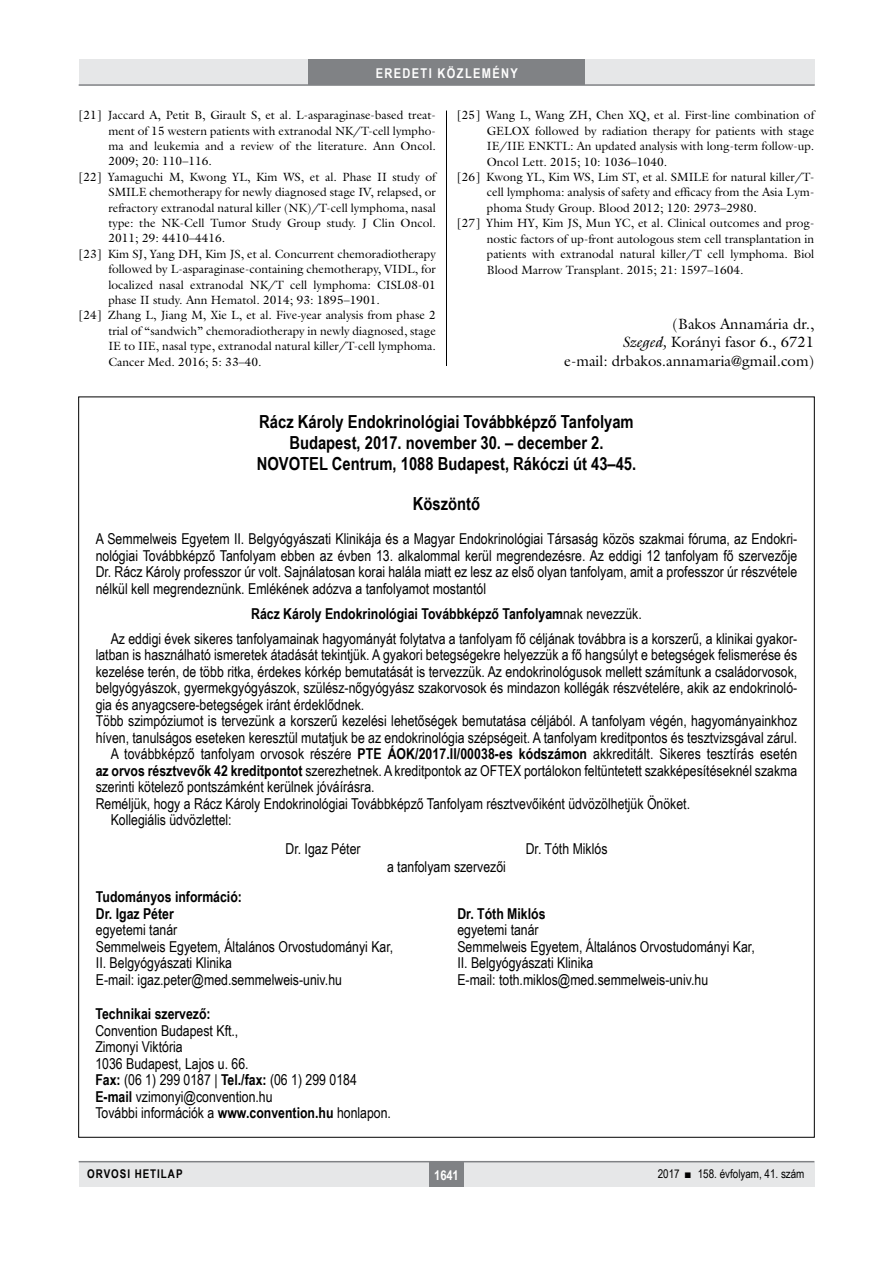
<style>
.page{position:relative;width:893px;height:1263px;background:#fff}
.page>*{position:absolute;margin:0;border:0;box-sizing:border-box;transform-origin:0 0}
.HIRD_tompa{font:700 18px "Arial Narrow";color:#000}
.HIRD_tompa-2{font:15px/16.5px "Arial Narrow";color:#000}
.HIRD_body{font:15px/16.5px "Arial Narrow";color:#000;text-align:justify}
.HIRD_tompa-3{font:700 15px "Arial Narrow";color:#000}
.irodalom_szerzo{font:15px "Galliard Reg";color:#000}
.t1{font:700 13.5px "Arial Narrow";letter-spacing:.1em;color:#fff}
.t2{font:12px/15.5px "Galliard Reg";color:#000;text-align:justify}
.t3{font:12px "Arial Narrow";color:#000}
.t4{font:700 12px "Arial Narrow";letter-spacing:.08em;color:#000}
.s1{font-family:"Garamond Premr Pro"}
.s2{font-style:italic}
.s3{font-weight:400}
.s4{font-weight:700}
</style>
<div class="page">
<div style="left:79px;top:1161px;width:735px;height:25px;background:#e6e7e8"></div>
<div style="left:429px;top:1161px;width:34px;height:25px;background:#808285"></div>
<hr style="left:79px;top:1161px;width:735px;height:1px;background:#808285">
<div style="left:79px;top:60px;width:735px;height:25px;background:#e6e7e8"></div>
<div style="left:308px;top:60px;width:277px;height:25px;background:#808285"></div>
<hr style="left:79px;top:84px;width:736px;height:2px;background:#808285">
<hr style="left:446px;top:111px;width:1px;height:1026px;background:#000">
<div style="left:79px;top:366px;width:735px;height:771px;background:#fff"></div>
<p class="t1" style="left:376px;top:63px;width:144px">EREDETI KÖZLEMÉNY</p>
<p class="t2" style="left:108px;top:107px;width:329px;text-indent:-30px">[21] Jaccard A, Petit B, Girault S, et al. L-asparaginase-based treat&shy;ment of 15 western patients with extranodal NK/T-cell lympho&shy;ma and leukemia and a review of the literature. Ann Oncol.<br>2009; 20: 110–116.</p>
<p class="t2" style="left:108px;top:169px;width:329px;text-indent:-30px">[22] Yamaguchi M, Kwong YL, Kim WS, et al. Phase II study of SMILE chemotherapy for newly diagnosed stage IV, relapsed, or refractory extranodal natural killer (NK)/T-cell lymphoma, nasal type: the NK-Cell Tumor Study Group study. J Clin Oncol.<br>2011; 29: 4410–4416.</p>
<p class="t2" style="left:108px;top:246px;width:329px;text-indent:-30px">[23] Kim SJ, Yang DH, Kim JS, et al. Concurrent chemoradiotherapy followed by L-asparaginase-containing chemotherapy, VIDL, for localized nasal extranodal NK/T cell lymphoma: CISL08-01 phase II study. Ann Hematol. 2014; 93: 1895–1901.</p>
<p class="t2" style="left:108px;top:307px;width:329px;text-indent:-30px">[24] Zhang L, Jiang M, Xie L, et al. Five<span class="s1">-</span>year analysis from phase 2 trial of “sandwich” chemoradiotherapy in newly diagnosed, stage IE to IIE, nasal type, extranodal natural killer/T-cell lymphoma.<br>Cancer Med. 2016; 5: 33–40.</p>
<p class="t2" style="left:487px;top:107px;width:329px;text-indent:-30px">[25] Wang L, Wang ZH, Chen XQ, et al. First-line combination of GELOX followed by radiation therapy for patients with stage IE/IIE ENKTL: An updated analysis with long-term follow-up.<br>Oncol Lett. 2015; 10: 1036–1040.</p>
<p class="t2" style="left:487px;top:169px;width:329px;text-indent:-30px">[26] Kwong YL, Kim WS, Lim ST, et al. SMILE for natural killer/T&shy;cell lymphoma: analysis of safety and efficacy from the Asia Lym&shy;phoma Study Group. Blood 2012; 120: 2973–2980.</p>
<p class="t2" style="left:487px;top:215px;width:329px;text-indent:-30px">[27] Yhim HY, Kim JS, Mun YC, et al. Clinical outcomes and prog&shy;nostic factors of up-front autologous stem cell transplantation in patients with extranodal natural killer/T cell lymphoma. Biol Blood Marrow Transplant. 2015; 21: 1597–1604.</p>
<p class="irodalom_szerzo" style="left:672px;top:314px;width:143px">(Bakos Annamária dr.,</p>
<p class="irodalom_szerzo" style="left:622px;top:333px;width:193px"><span class="s2">Szeged,</span> Korányi fasor 6., 6721</p>
<p class="irodalom_szerzo" style="left:564px;top:351px;width:252px">e-mail: drbakos.annamaria@gmail.com)</p>
<p class="HIRD_tompa" style="left:259px;top:408px;width:376px">Rácz Károly Endokrinológiai Továbbképző Tanfolyam</p>
<p class="HIRD_tompa" style="left:289px;top:429px;width:316px">Budapest, 2017. november 30. – december 2.</p>
<p class="HIRD_tompa" style="left:257px;top:450px;width:381px">NOVOTEL Centrum, 1088 Budapest, Rákóczi út 43–45.</p>
<p class="HIRD_tompa" style="left:413px;top:490px;width:69px">Köszöntő</p>
<p class="HIRD_tompa-2" style="left:96px;top:530px;width:703px;text-align:justify">A Semmelweis Egyetem II. Belgyógyászati Klinikája és a Magyar Endokrinológiai Társaság közös szakmai fóruma, az Endokri&shy;nológiai Továbbképző Tanfolyam ebben az évben 13. alkalommal kerül megrendezésre. Az eddigi 12 tanfolyam fő szervezője Dr. Rácz Károly professzor úr volt. Sajnálatosan korai halála miatt ez lesz az első olyan tanfolyam, amit a professzor úr részvétele nélkül kell megrendeznünk. Emlékének adózva a tanfolyamot mostantól</p>
<p class="HIRD_tompa-3" style="left:251px;top:602px;width:392px">Rácz Károly Endokrinológiai Továbbképző Tanfolyam<span class="s3">nak nevezzük.</span></p>
<p class="HIRD_body" style="left:96px;top:630px;width:703px;text-indent:15px">Az eddigi évek sikeres tanfolyamainak hagyományát folytatva a tanfolyam fő céljának továbbra is a korszerű, a klinikai gyakor&shy;latban is használható ismeretek átadását tekintjük. A gyakori betegségekre helyezzük a fő hangsúlyt e betegségek felismerése és kezelése terén, de több ritka, érdekes kórkép bemutatását is tervezzük. Az endokrinológusok mellett számítunk a családorvosok, belgyógyászok, gyermekgyógyászok, szülész-nőgyógyász szakorvosok és mindazon kollégák részvételére, akik az endokrinoló&shy;gia és anyagcsere-betegségek iránt érdeklődnek.</p>
<p class="HIRD_tompa-2" style="left:96px;top:712px;width:703px">Több szimpóziumot is tervezünk a korszerű kezelési lehetőségek bemutatása céljából. A tanfolyam végén, hagyományainkhoz híven, tanulságos eseteken keresztül mutatjuk be az endokrinológia szépségeit. A tanfolyam kreditpontos és tesztvizsgával zárul.</p>
<p class="HIRD_body" style="left:96px;top:745px;width:703px;text-indent:15px">A továbbképző tanfolyam orvosok részére <span class="s4">PTE ÁOK/2017.II/00038-es kódszámon</span> akkreditált. Sikeres tesztírás esetén <span class="s4">az orvos résztvevők 42 kreditpontot</span> szerezhetnek. A kreditpontok az OFTEX portálokon feltüntetett szakképesítéseknél szakma szerinti kötelező pontszámként kerülnek jóváírásra.</p>
<p class="HIRD_tompa-2" style="left:96px;top:795px;width:596px">Reméljük, hogy a Rácz Károly Endokrinológiai Továbbképző Tanfolyam résztvevőiként üdvözölhetjük Önöket.</p>
<p class="HIRD_body" style="left:111px;top:811px;width:123px">Kollegiális üdvözlettel:</p>
<p class="HIRD_tompa-2" style="left:285px;top:840px;width:77px">Dr. Igaz Péter</p>
<p class="HIRD_tompa-2" style="left:526px;top:840px;width:83px">Dr. Tóth Miklós</p>
<p class="HIRD_tompa-2" style="left:387px;top:858px;width:120px">a tanfolyam szervezői</p>
<p class="HIRD_tompa-3" style="left:96px;top:886px;width:148px">Tudományos információ:</p>
<p class="HIRD_tompa-2" style="left:96px;top:905px;width:299px"><span class="s4">Dr. Igaz Péter<br></span>egyetemi tanár<br>Semmelweis Egyetem, Általános Orvostudományi Kar,<br>II. Belgyógyászati Klinika<br>E-mail: igaz.peter@med.semmelweis-univ.hu</p>
<p class="HIRD_tompa-2" style="left:457px;top:905px;width:299px"><span class="s4">Dr. Tóth Miklós<br></span>egyetemi tanár<br>Semmelweis Egyetem, Általános Orvostudományi Kar,<br>II. Belgyógyászati Klinika<br>E-mail: toth.miklos@med.semmelweis-univ.hu</p>
<p class="HIRD_tompa-3" style="left:95px;top:1002px;width:117px">Technikai szervező:</p>
<p class="HIRD_tompa-2" style="left:95px;top:1021px;width:144px">Convention Budapest Kft.,</p>
<p class="HIRD_tompa-2" style="left:95px;top:1038px;width:89px">Zimonyi Viktória</p>
<p class="HIRD_tompa-2" style="left:95px;top:1054px;width:155px">1036 Budapest, Lajos u. 66.</p>
<p class="HIRD_tompa-2" style="left:95px;top:1071px;width:263px"><span class="s4">Fax:</span> (06 1) 299 0187 | <span class="s4">Tel./fax:</span> (06 1) 299 0184</p>
<p class="HIRD_tompa-2" style="left:95px;top:1087px;width:179px"><span class="s4">E-mail</span> vzimonyi@convention.hu</p>
<p class="HIRD_tompa-2" style="left:95px;top:1104px;width:297px">További információk a <span class="s4">www.convention.hu</span> honlapon.</p>
<p class="t4" style="left:87px;top:1165px;width:97px">ORVOSI HETILAP</p>
<p class="t1" style="left:434px;top:1165px;width:26px">1641</p>
<p class="t3" style="left:658px;top:1165px;width:148px">2017 ■ 158. évfolyam, 41. szám</p>
</div>
